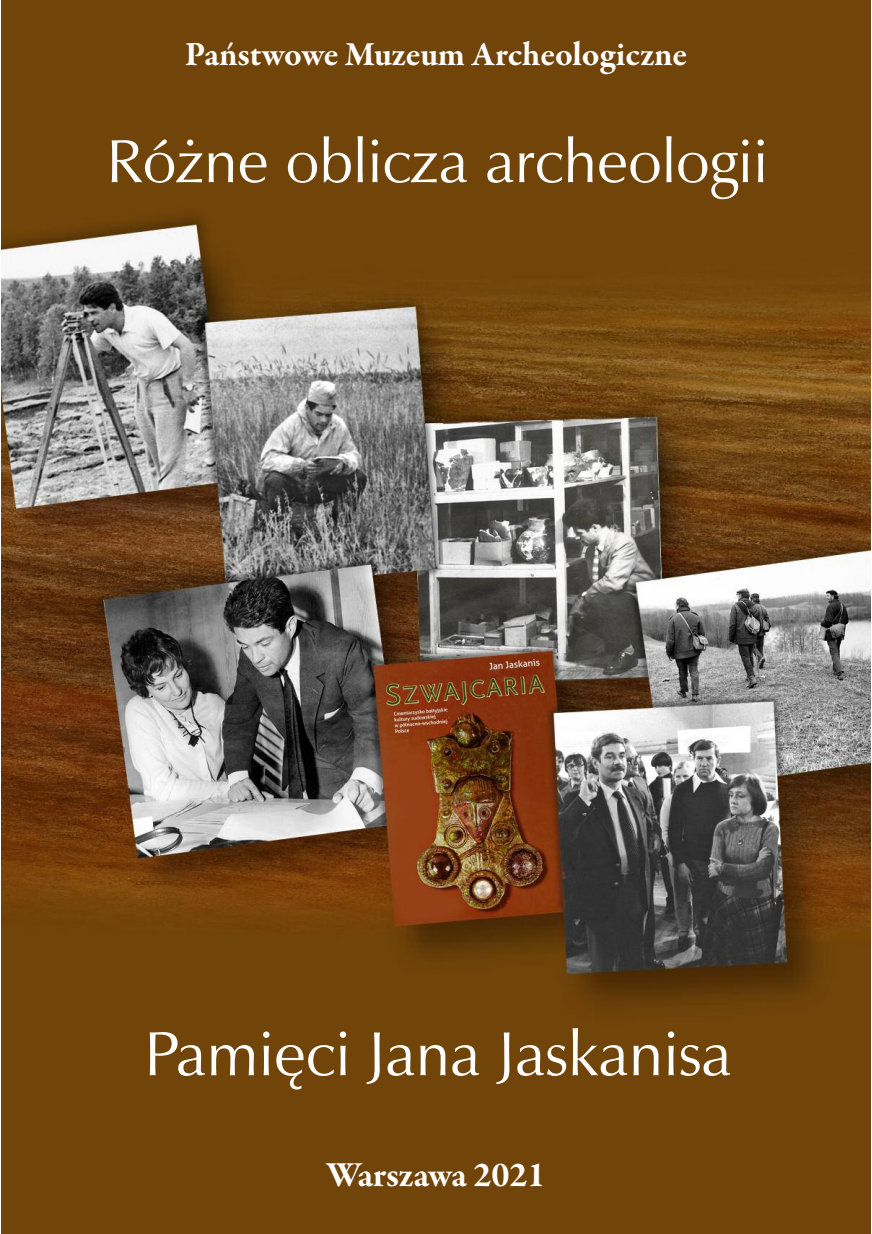
<style>
.page{position:relative;width:872px;height:1234px;background:#fff}
.page>*{position:absolute;margin:0;border:0;box-sizing:border-box;transform-origin:0 0}
.t1{font:63px "Zapf Humnst EU";color:#fff}
.t2{font:61.5px "Zapf Humnst EU";color:#fff}
.t3{font:700 36px "Garamond Premr Pro";letter-spacing:-.005em;color:#fff}
.t4{font:700 34.5px "Garamond Premr Pro";letter-spacing:-.005em;color:#fff}
</style>
<div class="page">
<img style="left:2px;top:0;width:868px;height:1233px">
<p class="t4" style="left:185px;top:41px;width:504px">Państwowe Muzeum Archeologiczne</p>
<h2 class="t2" style="left:106px;top:123px;width:663px">Różne oblicza archeologii</h2>
<h1 class="t1" style="left:144px;top:1014px;width:589px">Pamięci Jana Jaskanisa</h1>
<p class="t3" style="left:326px;top:1160px;width:221px">Warszawa 2021</p>
</div>
